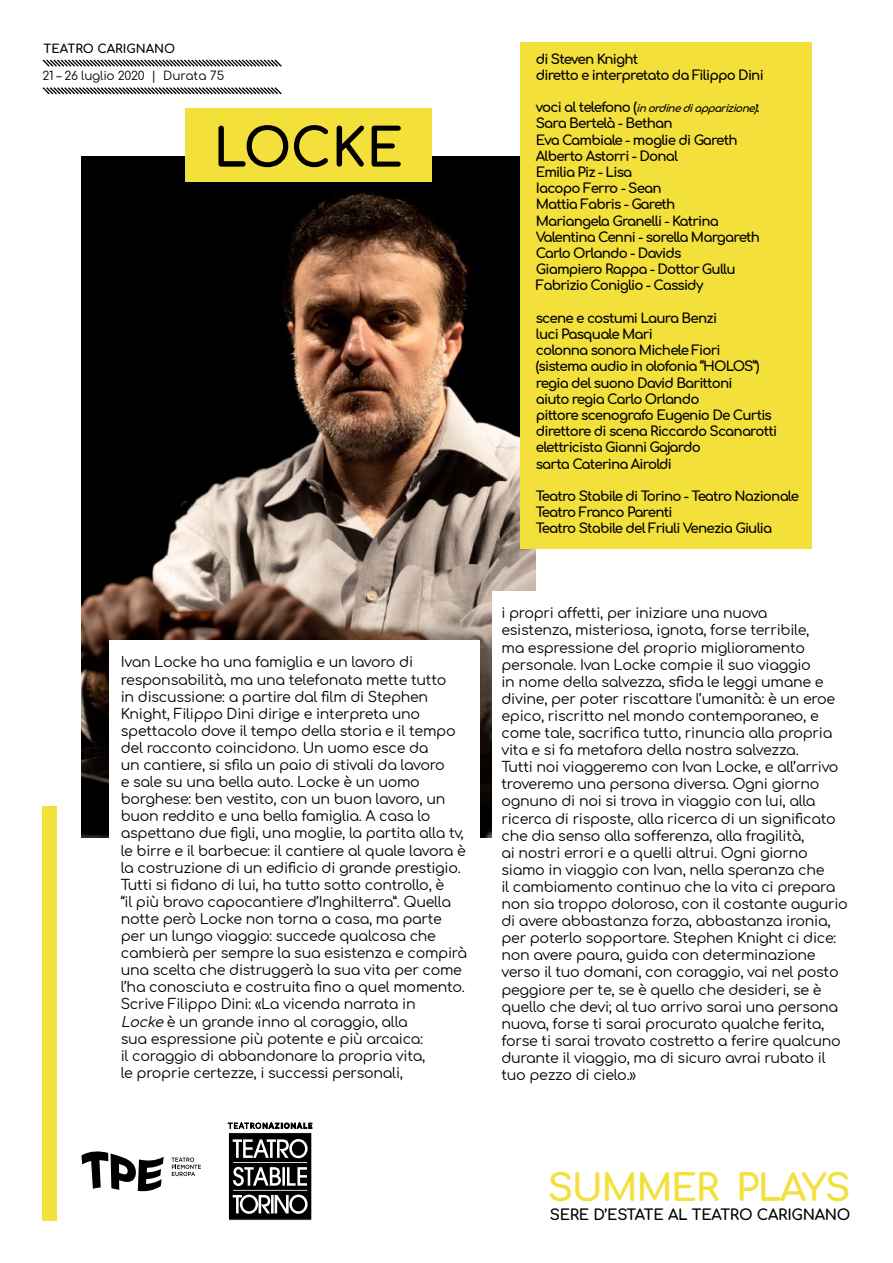
<style>
.page{position:relative;width:893px;height:1263px;background:#fff}
.page>*{position:absolute;margin:0;border:0;box-sizing:border-box;transform-origin:0 0}
.t1{font:700 52.5px "Comfortaa";letter-spacing:-.01em;color:#000}
.t2{font:700 37.05px "Comfortaa";letter-spacing:-.04em;color:#f4e03a}
.t3{font:700 14.85px "Comfortaa";color:#000}
.t4{font:14.25px/17.1px "Comfortaa";letter-spacing:-.02em;color:#000}
.t5{font:700 13.5px/16.2px "Comfortaa";letter-spacing:-.06em;color:#000}
.t6{font:12px "Comfortaa";letter-spacing:-.02em;color:#000}
.t7{font:700 12px "Comfortaa";color:#000}
.t8{font:italic 700 10.5px "Comfortaa";color:#000}
.s1{font-style:italic}
.s2{font-style:normal;font-size:13.5px}
</style>
<div class="page">
<img style="left:81px;top:156px;width:455px;height:681px">
<div style="left:520px;top:43px;width:291px;height:506px;background:#f4e03a"></div>
<div style="left:185px;top:108px;width:246px;height:74px;background:#f4e03a"></div>
<div style="left:43px;top:806px;width:14px;height:414px;background:#f4e03a"></div>
<svg style="left:172px;top:1157px;width:29px;height:19px"></svg>
<svg style="left:81px;top:1151px;width:83px;height:41px"></svg>
<div style="left:228px;top:1132px;width:84px;height:88px;background:#000"></div>
<div style="left:228px;top:1132px;width:84px;height:88px;border:1px solid #fff"></div>
<svg style="left:233px;top:1139px;width:75px;height:75px"></svg>
<svg style="left:228px;top:1121px;width:85px;height:8px"></svg>
<svg style="left:42px;top:59px;width:240px;height:8px"></svg>
<svg style="left:42px;top:87px;width:240px;height:8px"></svg>
<div style="left:109px;top:640px;width:370px;height:405px;background:#fff"></div>
<div style="left:492px;top:591px;width:371px;height:404px;background:#fff"></div>
<p class="t7" style="left:44px;top:38px;width:18px">Teatro</p>
<p class="t7" style="left:97px;top:38px;width:19px">Carignano</p>
<p class="t6" style="left:43px;top:65px;width:183px">21 – 26 luglio 2020 | Durata 75</p>
<h1 class="t1" style="left:213px;top:99px;width:191px">LOCKE</h1>
<p class="t4" style="left:121px;top:652px;width:348px">Ivan Locke ha una famiglia e un lavoro di responsabilità, ma una telefonata mette tutto<br>in discussione: a partire dal film di Stephen Knight, Filippo Dini dirige e interpreta uno spettacolo dove il tempo della storia e il tempo del racconto coincidono. Un uomo esce da<br>un cantiere, si sfila un paio di stivali da lavoro<br>e sale su una bella auto. Locke è un uomo borghese: ben vestito, con un buon lavoro, un buon reddito e una bella famiglia. A casa lo aspettano due figli, una moglie, la partita alla tv, le birre e il barbecue: il cantiere al quale lavora è la costruzione di un edificio di grande prestigio.<br>Tutti si fidano di lui, ha tutto sotto controllo, è<br>“il più bravo capocantiere d’Inghilterra”. Quella notte però Locke non torna a casa, ma parte per un lungo viaggio: succede qualcosa che cambierà per sempre la sua esistenza e compirà una scelta che distruggerà la sua vita per come l’ha conosciuta e costruita fino a quel momento.<br>Scrive Filippo Dini: «La vicenda narrata in <span class="s1">Locke</span>è un grande inno al coraggio, alla<br>sua espressione più potente e più arcaica:<br>il coraggio di abbandonare la propria vita,<br>le proprie certezze, i successi personali,</p>
<p class="t5" style="left:536px;top:49px;width:229px">di Steven Knight<br>diretto e interpretato da Filippo Dini</p>
<p class="t8" style="left:536px;top:99px;width:227px"><span class="s2">v o c i a l t e l e f o n o (</span> inordinediapparizione)<span class="s2">:</span></p>
<p class="t5" style="left:536px;top:113px;width:226px">Sara Bertelà - Bethan<br>Eva Cambiale - moglie di Gareth<br>Alberto Astorri - Donal<br>Emilia Piz - Lisa<br>Iacopo Ferro - Sean<br>Mattia Fabris - Gareth<br>Mariangela Granelli - Katrina<br>Valentina Cenni - sorella Margareth<br>Carlo Orlando - Davids<br>Giampiero Rappa - Dottor Gullu<br>Fabrizio Coniglio - Cassidy</p>
<p class="t5" style="left:536px;top:308px;width:243px">scene e costumi Laura Benzi<br>luci Pasquale Mari<br>colonna sonora Michele Fiori<br>(sistema audio in olofonia “HOLOS”) regia del suono David Barittoni<br>aiuto regia Carlo Orlando<br>pittore scenografo Eugenio De Curtis direttore di scena Riccardo Scanarotti elettricista Gianni Gajardo<br>sarta Caterina Airoldi</p>
<p class="t5" style="left:536px;top:486px;width:265px">Teatro Stabile di Torino - Teatro Nazionale<br>Teatro Franco Parenti<br>Teatro Stabile del Friuli Venezia Giulia</p>
<p class="t4" style="left:501px;top:603px;width:348px">i propri affetti, per iniziare una nuova<br>esistenza, misteriosa, ignota, forse terribile,<br>ma espressione del proprio miglioramento personale. Ivan Locke compie il suo viaggio<br>in nome della salvezza, sfida le leggi umane e divine, per poter riscattare l’umanità: è un eroe epico, riscritto nel mondo contemporaneo, e come tale, sacrifica tutto, rinuncia alla propria vita e si fa metafora della nostra salvezza.<br>Tutti noi viaggeremo con Ivan Locke, e all’arrivo troveremo una persona diversa. Ogni giorno ognuno di noi si trova in viaggio con lui, alla ricerca di risposte, alla ricerca di un significato che dia senso alla sofferenza, alla fragilità,<br>ai nostri errori e a quelli altrui. Ogni giorno siamo in viaggio con Ivan, nella speranza che<br>il cambiamento continuo che la vita ci prepara non sia troppo doloroso, con il costante augurio di avere abbastanza forza, abbastanza ironia, per poterlo sopportare. Stephen Knight ci dice: non avere paura, guida con determinazione verso il tuo domani, con coraggio, vai nel posto peggiore per te, se è quello che desideri, se è quello che devi; al tuo arrivo sarai una persona nuova, forse ti sarai procurato qualche ferita, forse ti sarai trovato costretto a ferire qualcuno durante il viaggio, ma di sicuro avrai rubato il tuo pezzo di cielo.»</p>
<h2 class="t2" style="left:548px;top:1154px;width:304px">SUMMER PLAYS</h2>
<p class="t3" style="left:550px;top:1201px;width:11px">sere</p>
<p class="t3" style="left:593px;top:1201px;width:24px">d’estate</p>
<p class="t3" style="left:668px;top:1201px;width:35px">al teatro</p>
<p class="t3" style="left:757px;top:1201px;width:12px">carignano</p>
</div>
